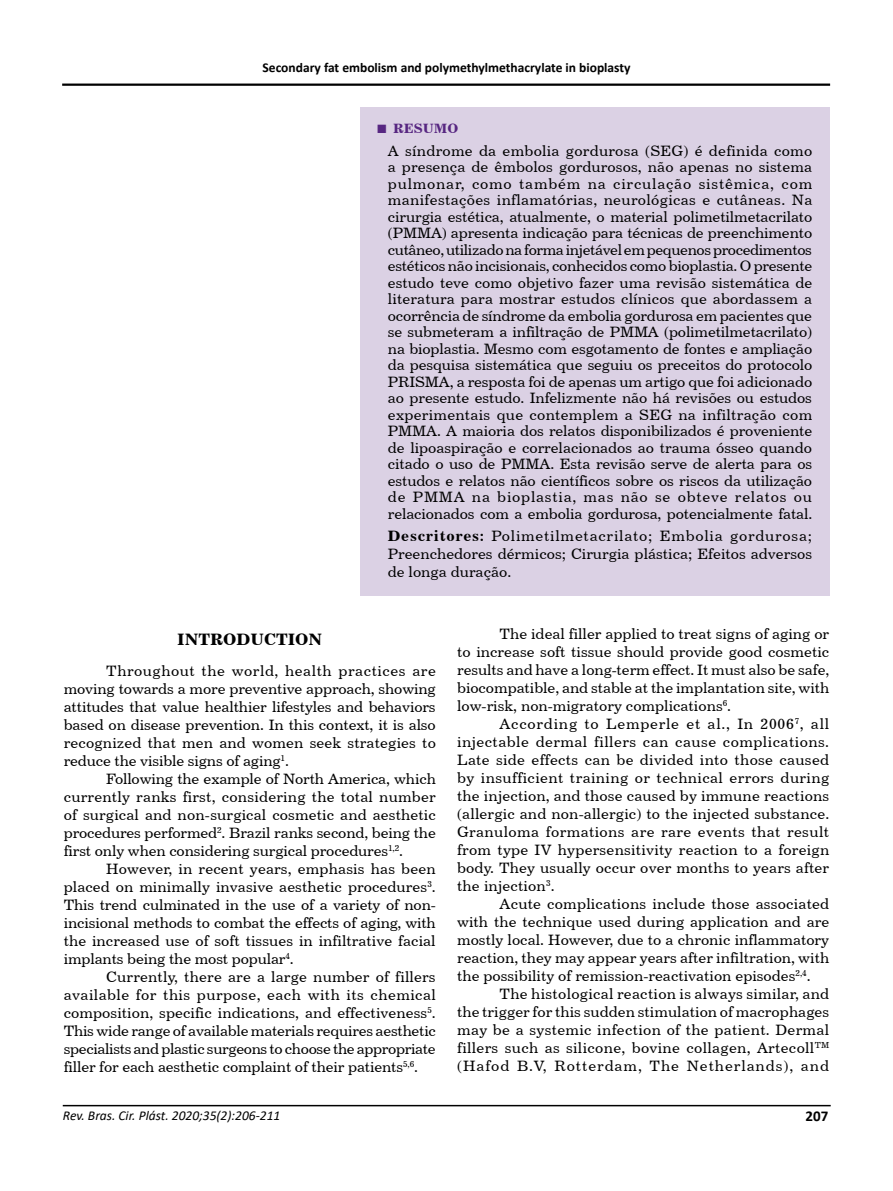
<style>
.page{position:relative;width:893px;height:1191px;background:#fff}
.page>*{position:absolute;margin:0;border:0;box-sizing:border-box;transform-origin:0 0}
.t1{font:16.5px "Century 731 BT Bold A";color:#000}
.t2{font:15px/18px "Century 731 BT Roman A";color:#000;text-align:justify}
.t3{font:700 15px "Calibri";color:#000}
.t4{font:700 13.5px "Calibri";color:#000}
.t5{font:italic 13.5px "Calibri";color:#000}
.t6{font:13.5px "Century 731 BT Bold A";color:#572681}
.s1{font-family:"Times New Roman";font-weight:700;font-size:18px}
.s2{font-family:"Century 731 BT Bold A"}
</style>
<div class="page">
<hr style="left:63px;top:1104px;width:768px;height:2px;background:#000">
<hr style="left:62px;top:84px;width:768px;height:2px;background:#000">
<div style="left:360px;top:107px;width:470px;height:488px;background:#dbd1e4"></div>
<p class="t4" style="left:263px;top:58px;width:369px">Secondary fat embolism and polymethylmethacrylate in bioplasty</p>
<p class="t6" style="left:377px;top:120px;width:83px"><span class="s1">■</span> RESUMO</p>
<p class="t2" style="left:388px;top:142px;width:426px;line-height:16.5px">A síndrome da embolia gordurosa (SEG) é definida como a presença de êmbolos gordurosos, não apenas no sistema pulmonar, como também na circulação sistêmica, com manifestações inflamatórias, neurológicas e cutâneas. Na cirurgia estética, atualmente, o material polimetilmetacrilato (PMMA) apresenta indicação para técnicas de preenchimento cutâneo, utilizado na forma injetável em pequenos procedimentos estéticos não incisionais, conhecidos como bioplastia. O presente estudo teve como objetivo fazer uma revisão sistemática de literatura para mostrar estudos clínicos que abordassem a ocorrência de síndrome da embolia gordurosa em pacientes que se submeteram a infiltração de PMMA (polimetilmetacrilato) na bioplastia. Mesmo com esgotamento de fontes e ampliação da pesquisa sistemática que seguiu os preceitos do protocolo PRISMA, a resposta foi de apenas um artigo que foi adicionado ao presente estudo. Infelizmente não há revisões ou estudos experimentais que contemplem a SEG na infiltração com PMMA. A maioria dos relatos disponibilizados é proveniente de lipoaspiração e correlacionados ao trauma ósseo quando citado o uso de PMMA. Esta revisão serve de alerta para os estudos e relatos não científicos sobre os riscos da utilização de PMMA na bioplastia, mas não se obteve relatos ou relacionados com a embolia gordurosa, potencialmente fatal.</p>
<p class="t2" style="left:388px;top:526px;width:426px"><span class="s2">Descritores:</span> Polimetilmetacrilato; Embolia gordurosa; Preenchedores dérmicos; Cirurgia plástica; Efeitos adversos de longa duração.</p>
<p class="t1" style="left:177px;top:629px;width:147px">INTRODUCTION</p>
<p class="t2" style="left:64px;top:661px;width:374px;text-indent:43px">Throughout the world, health practices are moving towards a more preventive approach, showing attitudes that value healthier lifestyles and behaviors based on disease prevention. In this context, it is also recognized that men and women seek strategies to reduce the visible signs of aging<sup>1</sup>.</p>
<p class="t2" style="left:64px;top:769px;width:374px;text-indent:43px">Following the example of North America, which currently ranks first, considering the total number of surgical and non-surgical cosmetic and aesthetic procedures performed<sup>2</sup>. Brazil ranks second, being the first only when considering surgical procedures<sup>1,2</sup>.</p>
<p class="t2" style="left:64px;top:859px;width:374px;text-indent:43px">However, in recent years, emphasis has been placed on minimally invasive aesthetic procedures<sup>3</sup>.<br>This trend culminated in the use of a variety of non&shy;incisional methods to combat the effects of aging, with the increased use of soft tissues in infiltrative facial implants being the most popular<sup>4</sup>.</p>
<p class="t2" style="left:64px;top:967px;width:374px;text-indent:43px">Currently, there are a large number of fillers available for this purpose, each with its chemical composition, specific indications, and effectiveness<sup>5</sup>.<br>This wide range of available materials requires aesthetic specialists and plastic surgeons to choose the appropriate filler for each aesthetic complaint of their patients<sup>5,6</sup>.</p>
<p class="t2" style="left:457px;top:624px;width:374px;text-indent:43px">The ideal filler applied to treat signs of aging or to increase soft tissue should provide good cosmetic results and have a long-term effect. It must also be safe, biocompatible, and stable at the implantation site, with low-risk, non-migratory complications<sup>6</sup>.</p>
<p class="t2" style="left:457px;top:714px;width:374px;text-indent:43px">According to Lemperle et al., In 2006<sup>7</sup>, all injectable dermal fillers can cause complications.<br>Late side effects can be divided into those caused by insufficient training or technical errors during the injection, and those caused by immune reactions (allergic and non-allergic) to the injected substance.<br>Granuloma formations are rare events that result from type IV hypersensitivity reaction to a foreign body. They usually occur over months to years after the injection<sup>3</sup>.</p>
<p class="t2" style="left:457px;top:894px;width:374px;text-indent:43px">Acute complications include those associated with the technique used during application and are mostly local. However, due to a chronic inflammatory reaction, they may appear years after infiltration, with the possibility of remission-reactivation episodes<sup>2,4</sup>.</p>
<p class="t2" style="left:457px;top:984px;width:374px;text-indent:43px">The histological reaction is always similar, and the trigger for this sudden stimulation of macrophages may be a systemic infection of the patient. Dermal fillers such as silicone, bovine collagen, Artecoll<sup>TM </sup>(Hafod B.V, Rotterdam, The Netherlands), and</p>
<p class="t5" style="left:63px;top:1105px;width:219px">Rev. Bras. Cir. Plást. 2020;35(2):206-211</p>
<p class="t3" style="left:806px;top:1105px;width:24px">207</p>
</div>
